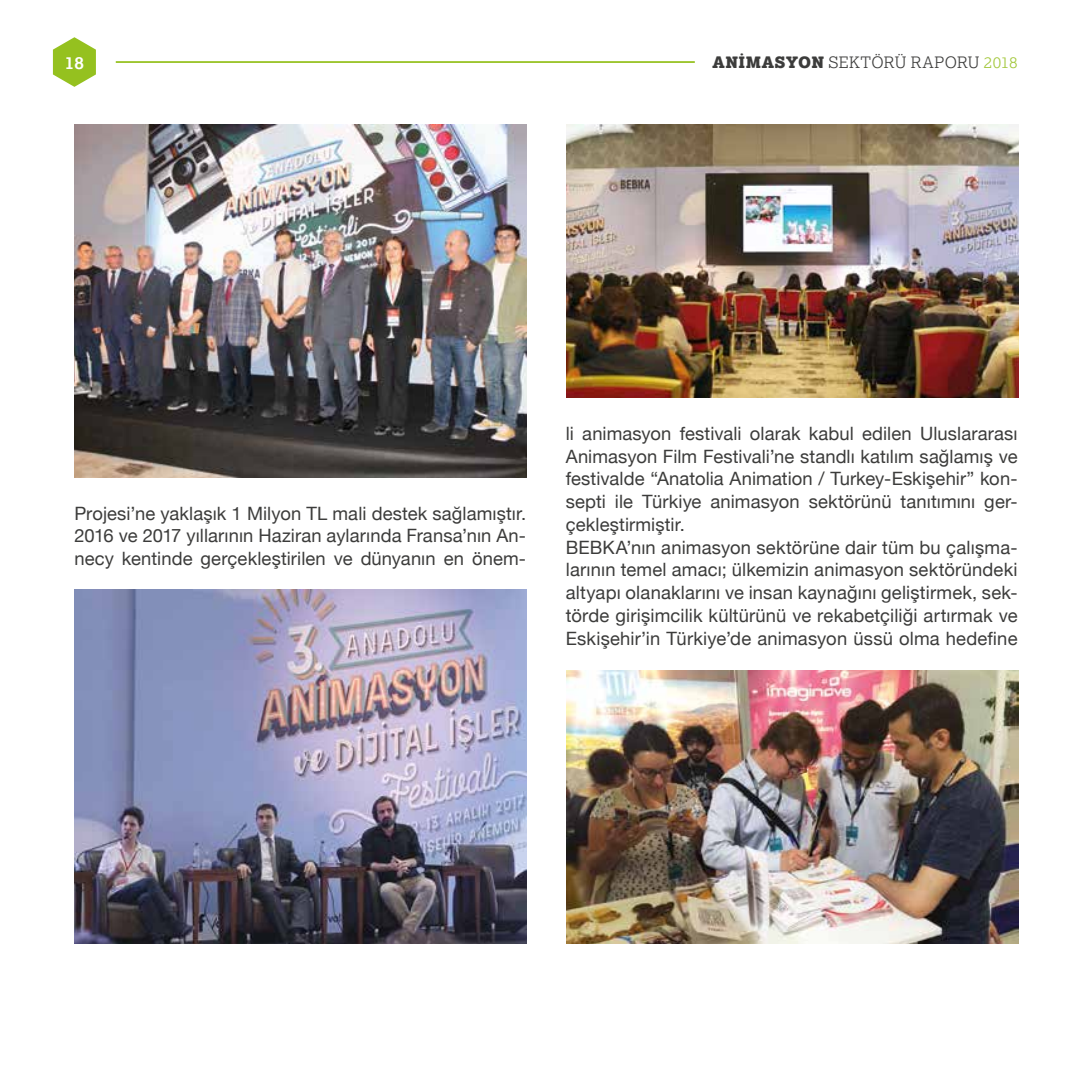
<style>
.page{position:relative;width:1092px;height:1092px;background:#fff}
.page>*{position:absolute;margin:0;border:0;box-sizing:border-box;transform-origin:0 0}
.t1{font:18.38px/22.8px "Helvetica Neue";letter-spacing:.005em;color:#3c3c3b;text-align:justify}
.t2{font:700 17.5px "Lexia";color:#fff}
.t3{font:300 15.75px "Lexia";letter-spacing:.02em;color:#3c3c3b}
.s1{font-weight:900}
.s2{color:#a2c73a}
</style>
<div class="page">
<svg style="left:53px;top:37px;width:43px;height:50px"></svg>
<hr style="left:116px;top:61px;width:578px;height:2px;background:#95c11f">
<img style="left:74px;top:124px;width:452px;height:353px">
<img style="left:566px;top:124px;width:452px;height:273px">
<img style="left:566px;top:670px;width:452px;height:273px">
<img style="left:74px;top:590px;width:452px;height:353px">
<p class="t2" style="left:65px;top:52px;width:20px">18</p>
<p class="t3" style="left:712px;top:53px;width:306px"><span class="s1">ANİMASYON</span> SEKTÖRÜ RAPORU <span class="s2">2018</span></p>
<p class="t1" style="left:74px;top:502px;width:453px">Projesi’ne yaklaşık 1 Milyon TL mali destek sağlamıştır.<br>2016 ve 2017 yıllarının Haziran aylarında Fransa’nın An&shy;necy kentinde gerçekleştirilen ve dünyanın en önem-</p>
<p class="t1" style="left:566px;top:423px;width:453px;text-align:left">li animasyon festivali olarak kabul edilen Uluslararası Animasyon Film Festivali’ne standlı katılım sağlamış ve festivalde “Anatolia Animation / Turkey-Eskişehir” kon&shy;septi ile Türkiye animasyon sektörünü tanıtımını ger&shy;çekleştirmiştir.<br>BEBKA’nın animasyon sektörüne dair tüm bu çalışma&shy;larının temel amacı; ülkemizin animasyon sektöründeki altyapı olanaklarını ve insan kaynağını geliştirmek, sek&shy;törde girişimcilik kültürünü ve rekabetçiliği artırmak ve Eskişehir’in Türkiye’de animasyon üssü olma hedefine</p>
</div>
